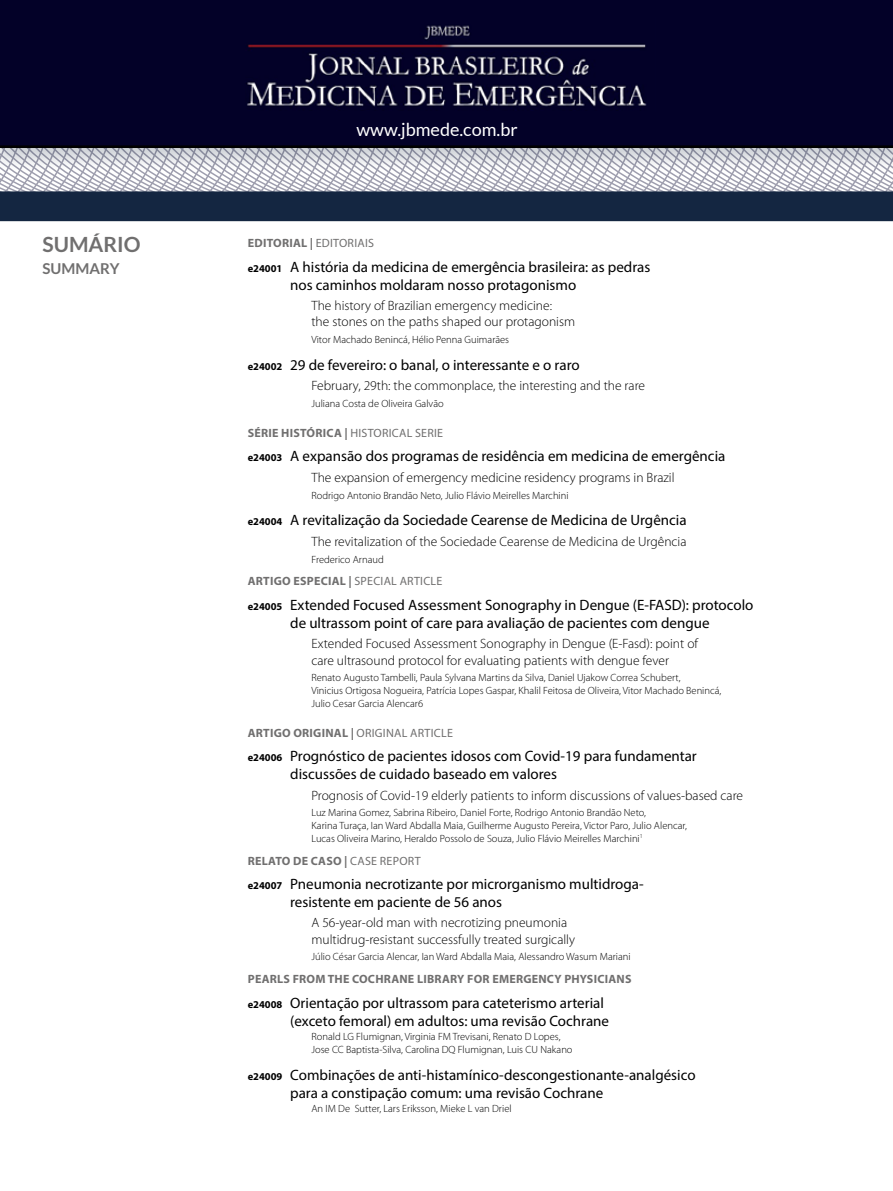
<style>
.page{position:relative;width:893px;height:1191px;background:#fff}
.page>*{position:absolute;margin:0;border:0;box-sizing:border-box;transform-origin:0 0}
.t1{font:700 21px "Lato";color:#706f6f}
.t2{font:18px "Lato";color:#fff}
.t3{font:15px/18px "Myriad Pro";color:#000}
.t4{font:700 15px "Lato";color:#706f6f}
.t5{font:300 13.5px/16.2px "Myriad Pro";color:#000}
.t6{font:700 12px "Myriad Pro";letter-spacing:.02em;color:#706f6f}
.t7{font:300 10.5px/12.6px "Myriad Pro";color:#000}
.s1{font-weight:400}
.s2{font-weight:700;font-size:10.5px}
</style>
<div class="page">
<svg style="left:0;top:173px;width:893px;height:48px;background:#5c677b"></svg>
<div style="left:0;top:0;width:893px;height:173px;background:#142641;opacity:.21"></div>
<div style="left:0;top:0;width:893px;height:148px;background:#030128"></div>
<img style="left:246px;top:17px;width:409px;height:94px">
<h1 class="t1" style="left:43px;top:232px;width:100px">SUMÁRIO</h1>
<p class="t4" style="left:43px;top:260px;width:79px">SUMMARY</p>
<p class="t2" style="left:357px;top:120px;width:163px">www.jbmede.com.br</p>
<p class="t6" style="left:248px;top:235px;width:128px">EDITORIAL | <span class="s1">EDITORIAIS</span></p>
<p class="t3" style="left:290px;top:257px;width:362px;text-indent:-43px"><span class="s2">e24001</span> A história da medicina de emergência brasileira: as pedras nos caminhos moldaram nosso protagonismo</p>
<p class="t5" style="left:311px;top:298px;width:265px">The history of Brazilian emergency medicine:<br>the stones on the paths shaped our protagonism</p>
<p class="t7" style="left:311px;top:333px;width:199px">Vitor Machado Benincá, Hélio Penna Guimarães</p>
<p class="t3" style="left:248px;top:355px;width:333px"><span class="s2">e24002</span> 29 de fevereiro: o banal, o interessante e o raro</p>
<p class="t5" style="left:311px;top:378px;width:335px">February, 29th: the commonplace, the interesting and the rare</p>
<p class="t7" style="left:311px;top:397px;width:134px">Juliana Costa de Oliveira Galvão</p>
<p class="t6" style="left:248px;top:425px;width:197px">SÉRIE HISTÓRICA | <span class="s1">HISTORICAL SERIE</span></p>
<p class="t3" style="left:248px;top:447px;width:479px"><span class="s2">e24003</span> A expansão dos programas de residência em medicina de emergência</p>
<p class="t5" style="left:311px;top:469px;width:365px">The expansion of emergency medicine residency programs in Brazil</p>
<p class="t7" style="left:311px;top:489px;width:259px">Rodrigo Antonio Brandão Neto, Julio Flávio Meirelles Marchini</p>
<p class="t3" style="left:248px;top:511px;width:440px"><span class="s2">e24004</span> A revitalização da Sociedade Cearense de Medicina de Urgência</p>
<p class="t5" style="left:311px;top:533px;width:377px">The revitalization of the Sociedade Cearense de Medicina de Urgência</p>
<p class="t7" style="left:311px;top:553px;width:74px">Frederico Arnaud</p>
<p class="t6" style="left:248px;top:573px;width:196px">ARTIGO ESPECIAL | <span class="s1">SPECIAL ARTICLE</span></p>
<p class="t3" style="left:248px;top:595px;width:507px;text-align:center"><span class="s2">e24005</span> Extended Focused Assessment Sonography in Dengue (E-FASD): protocolo de ultrassom point of care para avaliação de pacientes com dengue</p>
<p class="t5" style="left:311px;top:636px;width:388px">Extended Focused Assessment Sonography in Dengue (E-Fasd): point of care ultrasound protocol for evaluating patients with dengue fever</p>
<p class="t7" style="left:311px;top:671px;width:411px">Renato Augusto Tambelli, Paula Sylvana Martins da Silva, Daniel Ujakow Correa Schubert,<br>Vinicius Ortigosa Nogueira, Patrícia Lopes Gaspar, Khalil Feitosa de Oliveira, Vitor Machado Benincá,<br>Julio Cesar Garcia Alencar6</p>
<p class="t6" style="left:248px;top:725px;width:207px">ARTIGO ORIGINAL | <span class="s1">ORIGINAL ARTICLE</span></p>
<p class="t3" style="left:290px;top:747px;width:408px;text-indent:-43px"><span class="s2">e24006</span> Prognóstico de pacientes idosos com Covid-19 para fundamentar discussões de cuidado baseado em valores</p>
<p class="t5" style="left:311px;top:787px;width:433px">Prognosis of Covid-19 elderly patients to inform discussions of values-based care</p>
<p class="t7" style="left:311px;top:806px;width:377px">Luz Marina Gomez, Sabrina Ribeiro, Daniel Forte, Rodrigo Antonio Brandão Neto,<br>Karina Turaça, Ian Ward Abdalla Maia, Guilherme Augusto Pereira, Victor Paro, Julio Alencar,<br>Lucas Oliveira Marino, Heraldo Possolo de Souza, Julio Flávio Meirelles Marchini<sup>1</sup></p>
<p class="t6" style="left:248px;top:852px;width:174px">RELATO DE CASO | <span class="s1">CASE REPORT</span></p>
<p class="t3" style="left:290px;top:874px;width:355px;text-indent:-43px"><span class="s2">e24007</span> Pneumonia necrotizante por microrganismo multidroga&shy;resistente em paciente de 56 anos</p>
<p class="t5" style="left:311px;top:915px;width:265px">A 56-year-old man with necrotizing pneumonia multidrug-resistant successfully treated surgically</p>
<p class="t7" style="left:311px;top:950px;width:321px">Júlio César Garcia Alencar, Ian Ward Abdalla Maia, Alessandro Wasum Mariani</p>
<p class="t6" style="left:248px;top:971px;width:385px">PEARLS FROM THE COCHRANE LIBRARY FOR EMERGENCY PHYSICIANS</p>
<p class="t3" style="left:290px;top:993px;width:320px;text-indent:-43px"><span class="s2">e24008</span> Orientação por ultrassom para cateterismo arterial (exceto femoral) em adultos: uma revisão Cochrane</p>
<p class="t7" style="left:311px;top:1030px;width:263px">Ronald LG Flumignan, Virginia FM Trevisani, Renato D Lopes,<br>Jose CC Baptista-Silva, Carolina DQ Flumignan, Luis CU Nakano</p>
<p class="t3" style="left:290px;top:1065px;width:407px;text-indent:-43px"><span class="s2">e24009</span> Combinações de anti-histamínico-descongestionante-analgésico para a constipação comum: uma revisão Cochrane</p>
<p class="t7" style="left:311px;top:1102px;width:202px">An IM De Sutter, Lars Eriksson, Mieke L van Driel</p>
</div>
